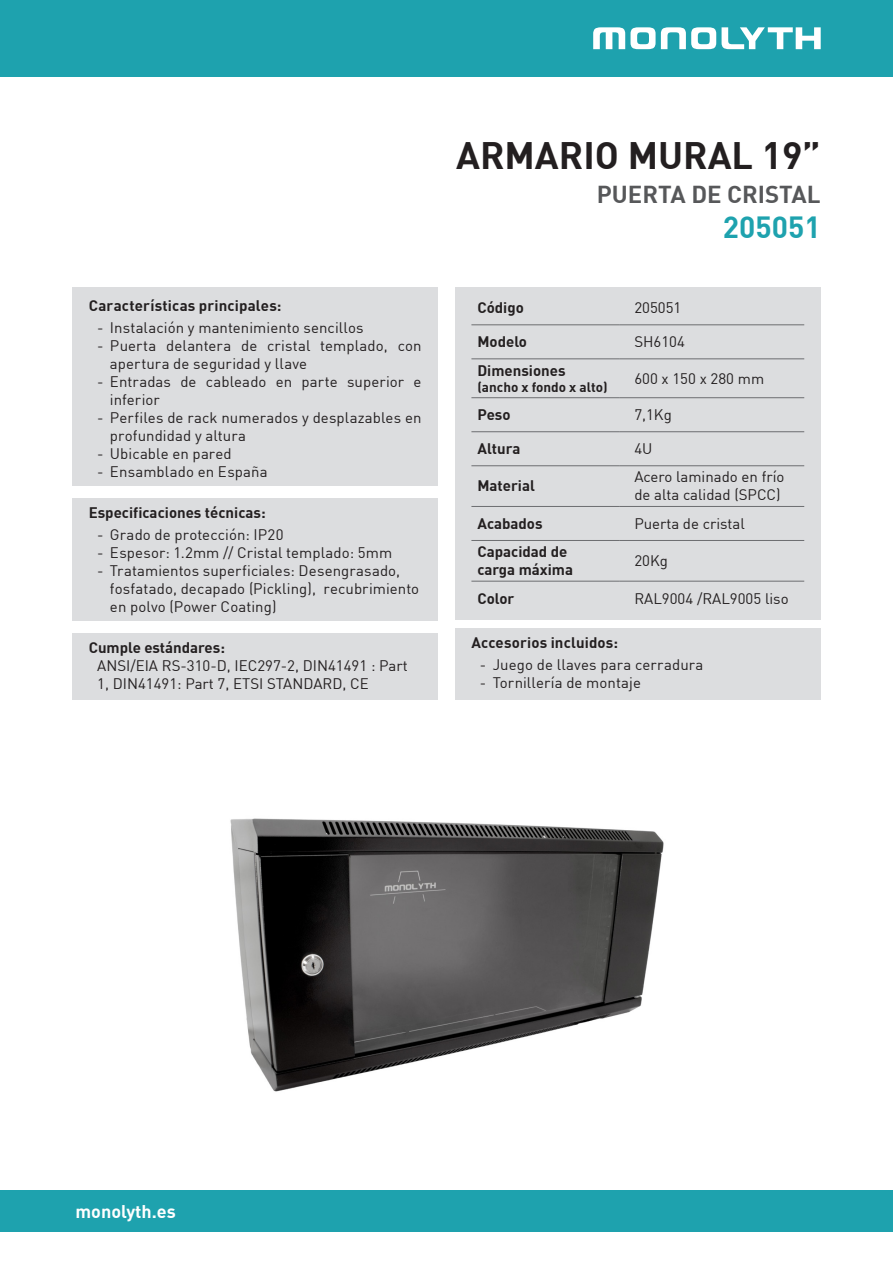
<style>
.page{position:relative;width:893px;height:1263px;background:#fff}
.page>*{position:absolute;margin:0;border:0;box-sizing:border-box;transform-origin:0 0}
.t1{font:700 37.5px "DIN";color:#231f20}
.t2{font:700 30px "DIN";color:#1ea2ae}
.t3{font:700 24px "DIN";color:#57585a}
.t4{font:700 18px "DIN";color:#fff}
.Estilo_de_párrafo_1{font:15px/18px "DIN";letter-spacing:.005em;color:#231f20}
.Estilo_de_párrafo_2{font:700 15px/18px "DIN";color:#231f20}
.t5{font:700 13.5px "DIN";color:#231f20}
</style>
<div class="page">
<div style="left:0;top:0;width:893px;height:77px;background:#1ea2ae"></div>
<svg style="left:593px;top:27px;width:123px;height:22px"></svg>
<svg style="left:722px;top:27px;width:99px;height:22px"></svg>
<div style="left:0;top:1191px;width:893px;height:41px;background:#1ea2ae"></div>
<div style="left:72px;top:287px;width:366px;height:199px;background:#dcdddf"></div>
<div style="left:72px;top:633px;width:366px;height:66px;background:#dcdddf"></div>
<div style="left:72px;top:498px;width:366px;height:122px;background:#dcdddf"></div>
<div style="left:455px;top:628px;width:366px;height:71px;background:#dcdddf"></div>
<div style="left:455px;top:287px;width:366px;height:333px;background:#dcdddf"></div>
<hr style="left:471px;top:325px;width:149px;height:1px;background:#6c6d70">
<hr style="left:620px;top:325px;width:184px;height:1px;background:#6c6d70">
<hr style="left:471px;top:359px;width:149px;height:1px;background:#6c6d70">
<hr style="left:620px;top:359px;width:184px;height:1px;background:#6c6d70">
<hr style="left:471px;top:397px;width:149px;height:1px;background:#6c6d70">
<hr style="left:620px;top:397px;width:184px;height:1px;background:#6c6d70">
<hr style="left:471px;top:431px;width:149px;height:1px;background:#6c6d70">
<hr style="left:620px;top:431px;width:184px;height:1px;background:#6c6d70">
<hr style="left:471px;top:465px;width:149px;height:1px;background:#6c6d70">
<hr style="left:620px;top:465px;width:184px;height:1px;background:#6c6d70">
<hr style="left:471px;top:506px;width:149px;height:1px;background:#6c6d70">
<hr style="left:620px;top:506px;width:184px;height:1px;background:#6c6d70">
<hr style="left:471px;top:540px;width:149px;height:1px;background:#6c6d70">
<hr style="left:620px;top:540px;width:184px;height:1px;background:#6c6d70">
<hr style="left:471px;top:581px;width:149px;height:1px;background:#6c6d70">
<hr style="left:620px;top:581px;width:184px;height:1px;background:#6c6d70">
<img style="left:230px;top:818px;width:434px;height:274px">
<p class="Estilo_de_párrafo_2" style="left:89px;top:295px;width:194px">Características principales:</p>
<p class="Estilo_de_párrafo_1" style="left:97px;top:318px;width:268px">- Instalación y mantenimiento sencillos</p>
<p class="Estilo_de_párrafo_1" style="left:110px;top:336px;width:313px;text-indent:-13px">- Puerta delantera de cristal templado, con apertura de seguridad y llave</p>
<p class="Estilo_de_párrafo_1" style="left:110px;top:372px;width:313px;text-indent:-13px">- Entradas de cableado en parte superior e inferior</p>
<p class="Estilo_de_párrafo_1" style="left:110px;top:408px;width:313px;text-indent:-13px">- Perfiles de rack numerados y desplazables en profundidad y altura</p>
<p class="Estilo_de_párrafo_1" style="left:97px;top:444px;width:136px">- Ubicable en pared</p>
<p class="Estilo_de_párrafo_1" style="left:97px;top:462px;width:172px">- Ensamblado en España</p>
<p class="Estilo_de_párrafo_2" style="left:89px;top:503px;width:178px">Especificaciones técnicas:</p>
<p class="Estilo_de_párrafo_1" style="left:97px;top:525px;width:188px">- Grado de protección: IP20</p>
<p class="Estilo_de_párrafo_1" style="left:97px;top:543px;width:297px">- Espesor: 1.2mm // Cristal templado: 5mm</p>
<p class="Estilo_de_párrafo_1" style="left:110px;top:561px;width:311px;text-indent:-13px">- Tratamientos superficiales: Desengrasado, fosfatado, decapado (Pickling), recubrimiento en polvo (Power Coating)</p>
<p class="Estilo_de_párrafo_2" style="left:89px;top:638px;width:138px">Cumple estándares:</p>
<p class="Estilo_de_párrafo_1" style="left:97px;top:656px;width:312px">ANSI/EIA RS-310-D, IEC297-2, DIN41491 : Part<br>1, DIN41491: Part 7, ETSI STANDARD, CE</p>
<p class="t1" style="left:456px;top:131px;width:366px">ARMARIO MURAL 19”</p>
<p class="t3" style="left:597px;top:179px;width:225px">PUERTA DE CRISTAL</p>
<p class="t2" style="left:723px;top:207px;width:99px">205051</p>
<p class="Estilo_de_párrafo_2" style="left:477px;top:298px;width:48px">Código</p>
<p class="Estilo_de_párrafo_1" style="left:634px;top:298px;width:48px">205051</p>
<p class="Estilo_de_párrafo_2" style="left:477px;top:332px;width:51px">Modelo</p>
<p class="Estilo_de_párrafo_1" style="left:634px;top:332px;width:52px">SH6104</p>
<p class="Estilo_de_párrafo_2" style="left:477px;top:360px;width:90px">Dimensiones</p>
<p class="t5" style="left:477px;top:378px;width:132px">(ancho x fondo x alto)</p>
<p class="Estilo_de_párrafo_1" style="left:634px;top:369px;width:131px">600 x 150 x 280 mm</p>
<p class="Estilo_de_párrafo_2" style="left:477px;top:405px;width:35px">Peso</p>
<p class="Estilo_de_párrafo_1" style="left:634px;top:405px;width:39px">7,1Kg</p>
<p class="Estilo_de_párrafo_2" style="left:477px;top:439px;width:45px">Altura</p>
<p class="Estilo_de_párrafo_1" style="left:634px;top:439px;width:20px">4U</p>
<p class="Estilo_de_párrafo_2" style="left:477px;top:476px;width:59px">Material</p>
<p class="Estilo_de_párrafo_1" style="left:634px;top:468px;width:152px">Acero laminado en frío de alta calidad (SPCC)</p>
<p class="Estilo_de_párrafo_2" style="left:477px;top:514px;width:67px">Acabados</p>
<p class="Estilo_de_párrafo_1" style="left:634px;top:514px;width:112px">Puerta de cristal</p>
<p class="Estilo_de_párrafo_2" style="left:477px;top:542px;width:97px">Capacidad de carga máxima</p>
<p class="Estilo_de_párrafo_1" style="left:634px;top:551px;width:35px">20Kg</p>
<p class="Estilo_de_párrafo_2" style="left:477px;top:588px;width:38px">Color</p>
<p class="Estilo_de_párrafo_1" style="left:634px;top:589px;width:156px">RAL9004 /RAL9005 liso</p>
<p class="Estilo_de_párrafo_2" style="left:471px;top:632px;width:148px">Accesorios incluidos:</p>
<p class="Estilo_de_párrafo_1" style="left:480px;top:655px;width:225px">- Juego de llaves para cerradura</p>
<p class="Estilo_de_párrafo_1" style="left:480px;top:673px;width:163px">- Tornillería de montaje</p>
<p class="t4" style="left:75px;top:1199px;width:102px">monolyth.es</p>
</div>
